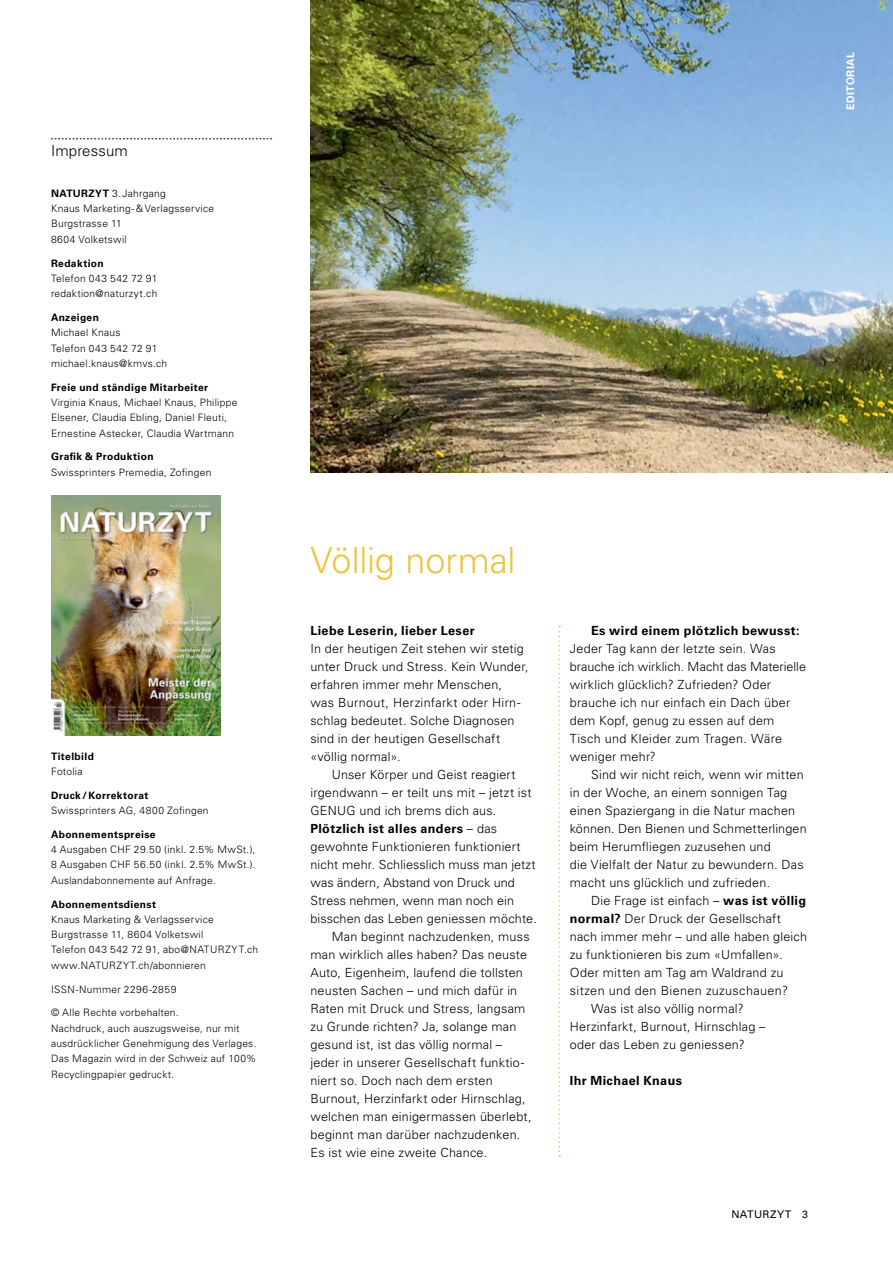
<style>
.page{position:relative;width:893px;height:1263px;background:#fff}
.page>*{position:absolute;margin:0;border:0;box-sizing:border-box;transform-origin:0 0}
.t1{font:300 36px "Univers LT Std";letter-spacing:-.005em;color:#ecc43b}
.t2{font:300 15px "Univers LT Std";letter-spacing:.01em;color:#000}
.t3{font:300 12.6px/18px "Univers LT Std";letter-spacing:.015em;color:#000}
.t4{font:700 12.6px "Univers LT Std";letter-spacing:.03em;color:#000}
.t5{font:10.5px "Univers LT Std";letter-spacing:.04em;color:#000}
.t6{font:700 10.5px "Univers LT Std";letter-spacing:.035em;color:#fff}
.t7{font:300 10.2px/15.3px "Univers LT Std";letter-spacing:.025em;color:#000}
.t8{font:700 10.2px "Univers LT Std";letter-spacing:.04em;color:#000}
.s1{font-weight:700}
.s2{font-weight:300}
</style>
<div class="page">
<img style="left:310px;top:0;width:583px;height:472px">
<svg style="left:558px;top:625px;width:2px;height:531px"></svg>
<img style="left:51px;top:495px;width:170px;height:240px">
<svg style="left:51px;top:139px;width:221px;height:1px"></svg>
<p class="t2" style="left:51px;top:142px;width:78px">Impressum</p>
<p class="t7" style="left:51px;top:186px;width:165px"><span class="s1">NATURZYT</span> 3. Jahrgang<br>Knaus Marketing- &amp; Verlagsservice<br>Burgstrasse 11<br>8604 Volketswil</p>
<p class="t8" style="left:51px;top:257px;width:54px">Redaktion</p>
<p class="t7" style="left:51px;top:271px;width:108px">Telefon 043 542 72 91 redaktion@naturzyt.ch</p>
<p class="t8" style="left:51px;top:311px;width:49px">Anzeigen</p>
<p class="t7" style="left:51px;top:325px;width:118px">Michael Knaus<br>Telefon 043 542 72 91 michael.knaus@kmvs.ch</p>
<p class="t8" style="left:51px;top:381px;width:159px">Freie und ständige Mitarbeiter</p>
<p class="t7" style="left:51px;top:395px;width:188px">Virginia Knaus, Michael Knaus, Philippe<br>Elsener, Claudia Ebling, Daniel Fleuti,<br>Ernestine Astecker, Claudia Wartmann</p>
<p class="t8" style="left:51px;top:451px;width:104px">Grafik &amp; Produktion</p>
<p class="t7" style="left:51px;top:464px;width:162px">Swissprinters Premedia, Zofingen</p>
<p class="t8" style="left:51px;top:750px;width:44px">Titelbild</p>
<p class="t7" style="left:51px;top:764px;width:33px">Fotolia</p>
<p class="t8" style="left:51px;top:789px;width:99px">Druck/Korrektorat</p>
<p class="t7" style="left:51px;top:803px;width:159px">Swissprinters AG, 4800 Zofingen</p>
<p class="t8" style="left:51px;top:828px;width:106px">Abonnementspreise</p>
<p class="t7" style="left:51px;top:842px;width:206px;text-align:justify">4 Ausgaben CHF 29.50 (inkl. 2.5% MwSt.), 8 Ausgaben CHF 56.50 (inkl. 2.5% MwSt.).<br>Auslandabonnemente auf Anfrage.</p>
<p class="t8" style="left:51px;top:898px;width:107px">Abonnementsdienst</p>
<p class="t7" style="left:51px;top:911px;width:209px">Knaus Marketing &amp; Verlagsservice Burgstrasse 11, 8604 Volketswil<br>Telefon 043 542 72 91, abo@NATURZYT.ch www.NATURZYT.ch/abonnieren</p>
<p class="t7" style="left:51px;top:981px;width:127px">ISSN-Nummer 2296-2859</p>
<p class="t7" style="left:51px;top:1005px;width:207px">© Alle Rechte vorbehalten.<br>Nachdruck, auch auszugsweise, nur mit ausdrücklicher Genehmigung des Verlages.<br>Das Magazin wird in der Schweiz auf 100% Recyclingpapier gedruckt.</p>
<p class="t6" style="left:844px;top:110px;width:59px;rotate:-90deg">EDITORIAL</p>
<h1 class="t1" style="left:310px;top:538px;width:207px">Völlig normal</h1>
<p class="t4" style="left:310px;top:623px;width:166px">Liebe Leserin, lieber Leser</p>
<p class="t3" style="left:310px;top:639px;width:220px">In der heutigen Zeit stehen wir stetig unter Druck und Stress. Kein Wunder, erfahren immer mehr Menschen, was Burnout, Herzinfarkt oder Hirn&shy;schlag bedeutet. Solche Diagnosen sind in der heutigen Gesellschaft «völlig normal».</p>
<p class="t3" style="left:332px;top:765px;width:185px">Unser Körper und Geist reagiert</p>
<p class="t3" style="left:310px;top:783px;width:223px">irgendwann – er teilt uns mit – jetzt ist</p>
<p class="t3" style="left:310px;top:801px;width:188px">GENUG und ich brems dich aus.</p>
<p class="t4" style="left:310px;top:821px;width:188px">Plötzlich ist alles anders <span class="s2">– das</span></p>
<p class="t3" style="left:310px;top:837px;width:212px">gewohnte Funktionieren funktioniert</p>
<p class="t3" style="left:310px;top:855px;width:227px">nicht mehr. Schliesslich muss man jetzt</p>
<p class="t3" style="left:310px;top:873px;width:206px">was ändern, Abstand von Druck und</p>
<p class="t3" style="left:310px;top:891px;width:205px">Stress nehmen, wenn man noch ein</p>
<p class="t3" style="left:310px;top:909px;width:228px">bisschen das Leben geniessen möchte.</p>
<p class="t3" style="left:332px;top:927px;width:199px">Man beginnt nachzudenken, muss</p>
<p class="t3" style="left:310px;top:945px;width:218px">man wirklich alles haben? Das neuste</p>
<p class="t3" style="left:310px;top:963px;width:214px">Auto, Eigenheim, laufend die tollsten</p>
<p class="t3" style="left:310px;top:981px;width:208px">neusten Sachen – und mich dafür in</p>
<p class="t3" style="left:310px;top:999px;width:216px">Raten mit Druck und Stress, langsam</p>
<p class="t3" style="left:310px;top:1017px;width:208px">zu Grunde richten? Ja, solange man</p>
<p class="t3" style="left:310px;top:1035px;width:193px">gesund ist, ist das völlig normal –</p>
<p class="t3" style="left:310px;top:1053px;width:215px">jeder in unserer Gesellschaft funktio-</p>
<p class="t3" style="left:310px;top:1071px;width:184px">niert so. Doch nach dem ersten</p>
<p class="t3" style="left:310px;top:1089px;width:217px">Burnout, Herzinfarkt oder Hirnschlag,</p>
<p class="t3" style="left:310px;top:1107px;width:223px">welchen man einigermassen überlebt,</p>
<p class="t3" style="left:310px;top:1125px;width:211px">beginnt man darüber nachzudenken.</p>
<p class="t3" style="left:310px;top:1143px;width:178px">Es ist wie eine zweite Chance.</p>
<p class="t4" style="left:591px;top:623px;width:210px">Es wird einem plötzlich bewusst:</p>
<p class="t3" style="left:570px;top:639px;width:238px">Jeder Tag kann der letzte sein. Was brauche ich wirklich. Macht das Materielle wirklich glücklich? Zufrieden? Oder brauche ich nur einfach ein Dach über dem Kopf, genug zu essen auf dem Tisch und Kleider zum Tragen. Wäre weniger mehr?</p>
<p class="t3" style="left:570px;top:765px;width:238px;text-indent:21px">Sind wir nicht reich, wenn wir mitten in der Woche, an einem sonnigen Tag einen Spaziergang in die Natur machen können. Den Bienen und Schmetterlingen beim Herumfliegen zuzusehen und<br>die Vielfalt der Natur zu bewundern. Das macht uns glücklich und zufrieden.</p>
<p class="t3" style="left:591px;top:891px;width:216px">Die Frage ist einfach – <span class="s1">was ist völlig</span></p>
<p class="t3" style="left:570px;top:909px;width:213px"><span class="s1">normal?</span> Der Druck der Gesellschaft</p>
<p class="t3" style="left:570px;top:927px;width:239px">nach immer mehr – und alle haben gleich</p>
<p class="t3" style="left:570px;top:945px;width:215px">zu funktionieren bis zum «Umfallen».</p>
<p class="t3" style="left:570px;top:963px;width:215px">Oder mitten am Tag am Waldrand zu</p>
<p class="t3" style="left:570px;top:981px;width:220px">sitzen und den Bienen zuzuschauen?</p>
<p class="t3" style="left:591px;top:999px;width:154px">Was ist also völlig normal?</p>
<p class="t3" style="left:570px;top:1017px;width:197px">Herzinfarkt, Burnout, Hirnschlag –</p>
<p class="t3" style="left:570px;top:1035px;width:176px">oder das Leben zu geniessen?</p>
<p class="t4" style="left:570px;top:1073px;width:114px">Ihr Michael Knaus</p>
<p class="t5" style="left:731px;top:1208px;width:78px">NATURZYT 3</p>
</div>
